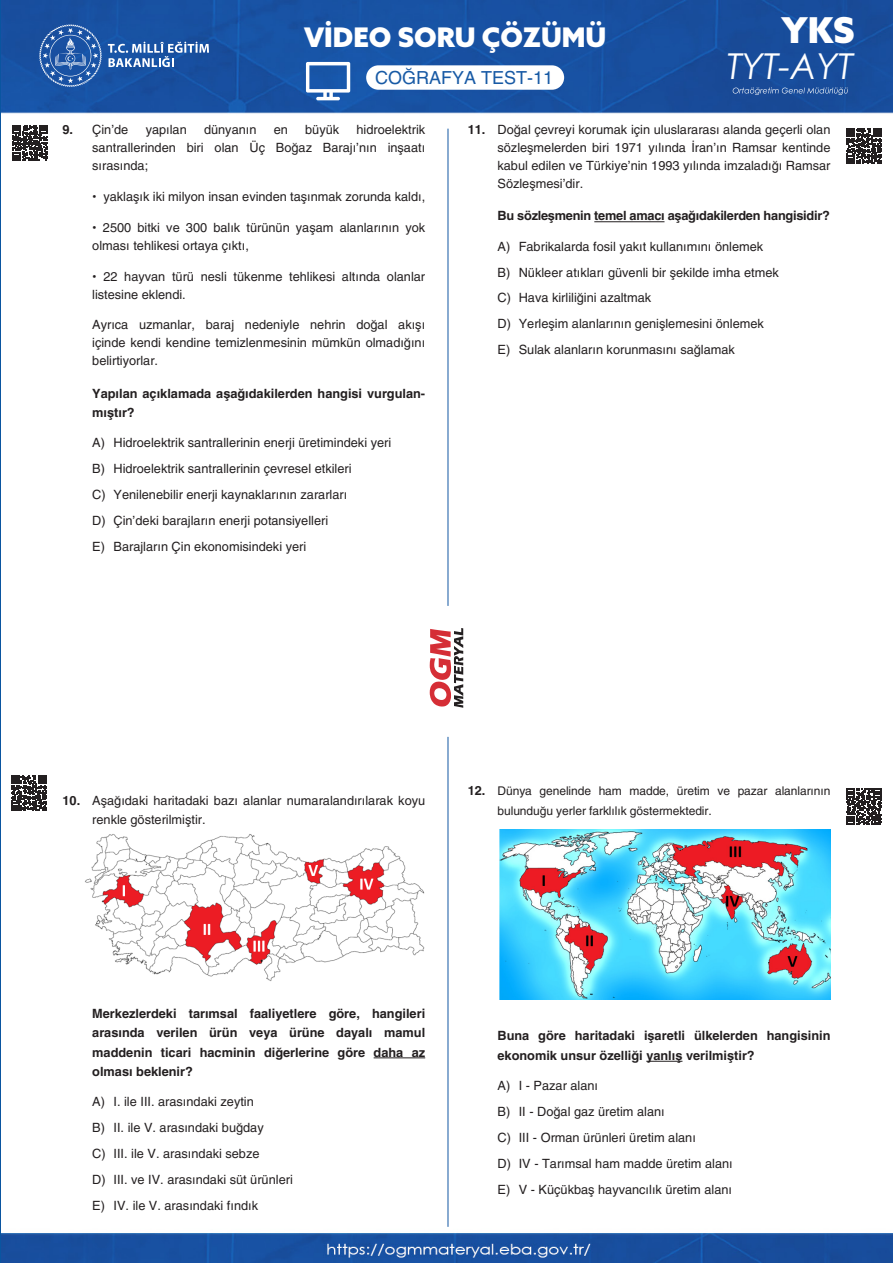
<style>
.page{position:relative;width:893px;height:1263px;background:#fff}
.page>*{position:absolute;margin:0;border:0;box-sizing:border-box;transform-origin:0 0}
.t1{font:italic 35.7px "Century Gothic";color:#fff}
.t2{font:900 35.7px "Azo Sans";color:#fff}
.t3{font:900 27px "Azo Sans";color:#fff}
.t4{font:18px "Helveticasinav";color:#185aa5}
.CEVAP_5_Lİ__Y{font:12.75px "Helveticasinav";color:#231f20}
.SORU__Y{font:12.75px/18px "Helveticasinav";color:#231f20;text-align:justify}
.SORU__Y-2{font:700 12.75px/19.5px "Helveticasinav";color:#231f20;text-align:justify}
.Paragraf_Stili_1{font:700 12.75px/19.5px "Helveticasinav";color:#231f20}
.SORU__Y-3{font:700 12.75px "Helveticasinav";letter-spacing:-.02em;color:#231f20}
.SORU__Y-4{font:12px/19.5px "Helveticasinav";letter-spacing:-.005em;color:#231f20}
.s1{font-weight:700}
.s2{font-weight:700;font-size:12.75px}
</style>
<div class="page">
<img style="left:2px;top:0;width:891px;height:1263px">
<hr style="left:448px;top:129px;width:1px;height:477px;background:#1358a3">
<hr style="left:448px;top:737px;width:1px;height:490px;background:#1358a3">
<svg style="left:39px;top:24px;width:63px;height:63px;background:#3a6bb0"></svg>
<svg style="left:108px;top:42px;width:101px;height:25px;background:#5781bb"></svg>
<svg style="left:430px;top:627px;width:33px;height:81px"></svg>
<div style="left:366px;top:65px;width:198px;height:25px;background:#fff;border-radius:12px"></div>
<svg style="left:306px;top:62px;width:44px;height:38px"></svg>
<svg style="left:733px;top:87px;width:115px;height:8px"></svg>
<hr style="left:374px;top:1057px;width:51px;height:1px;background:#231f20">
<hr style="left:594px;top:221px;width:70px;height:1px;background:#231f20">
<hr style="left:646px;top:1061px;width:36px;height:1px;background:#231f20">
<svg style="left:12px;top:125px;width:36px;height:36px"></svg>
<svg style="left:846px;top:128px;width:36px;height:36px"></svg>
<svg style="left:846px;top:789px;width:36px;height:36px"></svg>
<svg style="left:11px;top:775px;width:36px;height:36px"></svg>
<img style="left:84px;top:832px;width:341px;height:150px">
<img style="left:500px;top:830px;width:330px;height:169px">
<h2 class="t3" style="left:304px;top:19px;width:304px">VİDEO SORU ÇÖZÜMÜ</h2>
<h3 class="t4" style="left:375px;top:67px;width:180px">COĞRAFYA TEST-11</h3>
<h1 class="t2" style="left:781px;top:6px;width:75px">YKS</h1>
<h1 class="t1" style="left:727px;top:41px;width:128px">TYT-AYT</h1>
<p class="SORU__Y" style="left:63px;top:121px;width:67px"><span class="s1">9.</span> Çin’de</p>
<p class="SORU__Y" style="left:146px;top:121px;width:43px">yapılan</p>
<p class="SORU__Y" style="left:204px;top:121px;width:54px">dünyanın</p>
<p class="SORU__Y" style="left:274px;top:121px;width:16px">en</p>
<p class="SORU__Y" style="left:305px;top:121px;width:36px">büyük</p>
<p class="SORU__Y" style="left:92px;top:121px;width:334px;text-indent:264px">hidroelektrik santrallerinden biri olan Üç Boğaz Barajı’nın inşaatı sırasında;</p>
<p class="SORU__Y" style="left:92px;top:188px;width:334px">• yaklaşık iki milyon insan evinden taşınmak zorunda kaldı,</p>
<p class="SORU__Y" style="left:92px;top:218px;width:334px">• 2500 bitki ve 300 balık türünün yaşam alanlarının yok olması tehlikesi ortaya çıktı,</p>
<p class="SORU__Y" style="left:92px;top:267px;width:334px">• 22 hayvan türü nesli tükenme tehlikesi altında olanlar listesine eklendi.</p>
<p class="SORU__Y" style="left:92px;top:316px;width:334px">Ayrıca uzmanlar, baraj nedeniyle nehrin doğal akışı içinde kendi kendine temizlenmesinin mümkün olmadığını belirtiyorlar.</p>
<p class="Paragraf_Stili_1" style="left:92px;top:383px;width:334px">Yapılan açıklamada aşağıdakilerden hangisi vurgulan&shy;mıştır?</p>
<p class="CEVAP_5_Lİ__Y" style="left:92px;top:435px;width:300px">A) Hidroelektrik santrallerinin enerji üretimindeki yeri</p>
<p class="CEVAP_5_Lİ__Y" style="left:92px;top:461px;width:261px">B) Hidroelektrik santrallerinin çevresel etkileri</p>
<p class="CEVAP_5_Lİ__Y" style="left:92px;top:487px;width:257px">C) Yenilenebilir enerji kaynaklarının zararları</p>
<p class="CEVAP_5_Lİ__Y" style="left:92px;top:513px;width:237px">D) Çin’deki barajların enerji potansiyelleri</p>
<p class="CEVAP_5_Lİ__Y" style="left:92px;top:539px;width:215px">E) Barajların Çin ekonomisindeki yeri</p>
<p class="SORU__Y" style="left:497px;top:121px;width:334px;text-indent:-30px"><span class="s1">11.</span> Doğal çevreyi korumak için uluslararası alanda geçerli olan sözleşmelerden biri 1971 yılında İran’ın Ramsar kentinde kabul edilen ve Türkiye’nin 1993 yılında imzaladığı Ramsar Sözleşmesi’dir.</p>
<p class="SORU__Y-3" style="left:497px;top:209px;width:334px">Bu sözleşmenin temel amacı aşağıdakilerden hangisidir?</p>
<p class="CEVAP_5_Lİ__Y" style="left:497px;top:239px;width:267px">A) Fabrikalarda fosil yakıt kullanımını önlemek</p>
<p class="CEVAP_5_Lİ__Y" style="left:497px;top:265px;width:283px">B) Nükleer atıkları güvenli bir şekilde imha etmek</p>
<p class="CEVAP_5_Lİ__Y" style="left:497px;top:290px;width:155px">C) Hava kirliliğini azaltmak</p>
<p class="CEVAP_5_Lİ__Y" style="left:497px;top:316px;width:268px">D) Yerleşim alanlarının genişlemesini önlemek</p>
<p class="CEVAP_5_Lİ__Y" style="left:497px;top:342px;width:239px">E) Sulak alanların korunmasını sağlamak</p>
<p class="SORU__Y" style="left:92px;top:790px;width:334px;line-height:19.5px;text-indent:-30px"><span class="s1">10.</span> Aşağıdaki haritadaki bazı alanlar numaralandırılarak koyu renkle gösterilmiştir.</p>
<p class="SORU__Y-4" style="left:497px;top:781px;width:334px;text-indent:-30px"><span class="s2">12.</span> Dünya genelinde ham madde, üretim ve pazar alanlarının bulunduğu yerler farklılık göstermektedir.</p>
<p class="SORU__Y-2" style="left:92px;top:1003px;width:334px">Merkezlerdeki tarımsal faaliyetlere göre, hangileri arasında verilen ürün veya ürüne dayalı mamul maddenin ticari hacminin diğerlerine göre daha az olması beklenir?</p>
<p class="CEVAP_5_Lİ__Y" style="left:92px;top:1094px;width:163px">A) I. ile III. arasındaki zeytin</p>
<p class="CEVAP_5_Lİ__Y" style="left:92px;top:1120px;width:173px">B) II. ile V. arasındaki buğday</p>
<p class="CEVAP_5_Lİ__Y" style="left:92px;top:1146px;width:169px">C) III. ile V. arasındaki sebze</p>
<p class="CEVAP_5_Lİ__Y" style="left:92px;top:1172px;width:202px">D) III. ve IV. arasındaki süt ürünleri</p>
<p class="CEVAP_5_Lİ__Y" style="left:92px;top:1198px;width:167px">E) IV. ile V. arasındaki fındık</p>
<p class="SORU__Y-2" style="left:497px;top:1026px;width:334px">Buna göre haritadaki işaretli ülkelerden hangisinin ekonomik unsur özelliği yanlış verilmiştir?</p>
<p class="CEVAP_5_Lİ__Y" style="left:497px;top:1078px;width:102px">A) I - Pazar alanı</p>
<p class="CEVAP_5_Lİ__Y" style="left:497px;top:1104px;width:169px">B) II - Doğal gaz üretim alanı</p>
<p class="CEVAP_5_Lİ__Y" style="left:497px;top:1130px;width:200px">C) III - Orman ürünleri üretim alanı</p>
<p class="CEVAP_5_Lİ__Y" style="left:497px;top:1156px;width:237px">D) IV - Tarımsal ham madde üretim alanı</p>
<p class="CEVAP_5_Lİ__Y" style="left:497px;top:1182px;width:236px">E) V - Küçükbaş hayvancılık üretim alanı</p>
</div>
